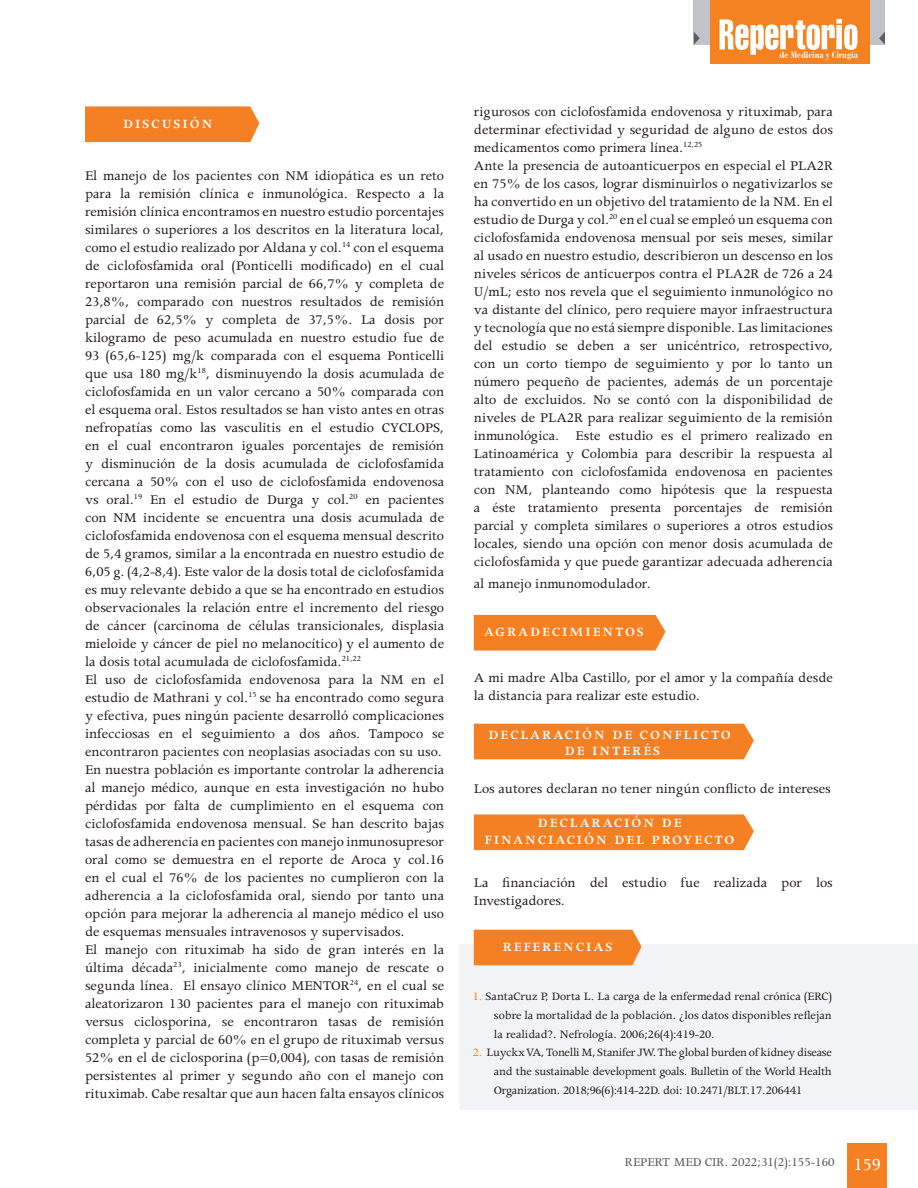
<style>
.page{position:relative;width:918px;height:1188px;background:#fff}
.page>*{position:absolute;margin:0;border:0;box-sizing:border-box;transform-origin:0 0}
.t1{font:15px/18px "Apollo MT Std";color:#231f20;text-align:justify}
.t2{font:600 14.25px "Apollo MT Std";letter-spacing:.14em;color:#fff}
.t3{font:13.5px "Apollo MT Std";color:#57585a}
.t4{font:12.75px/18.8px "Apollo MT Std";color:#231f20;text-align:justify}
.t5{font:700 condensed 9px "Bauer Bodoni Std";color:#fff}
.s1{color:#f58023}
.s2{font-size:19.05px;color:#fff}
</style>
<div class="page">
<div style="left:848px;top:1143px;width:39px;height:45px;background:#f58023"></div>
<div style="left:693px;top:0;width:192px;height:45px;background:#c2c3c6"></div>
<div style="left:710px;top:0;width:160px;height:64px;background:#f58220"></div>
<svg style="left:720px;top:19px;width:137px;height:36px"></svg>
<svg style="left:694px;top:32px;width:6px;height:13px"></svg>
<svg style="left:879px;top:32px;width:6px;height:13px"></svg>
<div style="left:474px;top:615px;width:192px;height:36px;background:#f58023"></div>
<div style="left:459px;top:944px;width:459px;height:166px;background:#f2f3f4"></div>
<div style="left:85px;top:106px;width:174px;height:36px;background:#f58023"></div>
<div style="left:474px;top:724px;width:280px;height:35px;background:#f58023"></div>
<div style="left:474px;top:814px;width:280px;height:36px;background:#f58023"></div>
<div style="left:474px;top:930px;width:167px;height:35px;background:#f58023"></div>
<p class="t2" style="left:123px;top:116px;width:91px">DISCUSIÓN</p>
<p class="t1" style="left:85px;top:167px;width:361px">El manejo de los pacientes con NM idiopática es un reto para la remisión clínica e inmunológica. Respecto a la remisión clínica encontramos en nuestro estudio porcentajes similares o superiores a los descritos en la literatura local, como el estudio realizado por Aldana y col.<sup>14</sup> con el esquema de ciclofosfamida oral (Ponticelli modificado) en el cual reportaron una remisión parcial de 66,7% y completa de 23,8%, comparado con nuestros resultados de remisión parcial de 62,5% y completa de 37,5%. La dosis por kilogramo de peso acumulada en nuestro estudio fue de 93 (65,6-125) mg/k comparada con el esquema Ponticelli que usa 180 mg/k<sup>18</sup>, disminuyendo la dosis acumulada de ciclofosfamida en un valor cercano a 50% comparada con el esquema oral. Estos resultados se han visto antes en otras nefropatías como las vasculitis en el estudio CYCLOPS, en el cual encontraron iguales porcentajes de remisión y disminución de la dosis acumulada de ciclofosfamida cercana a 50% con el uso de ciclofosfamida endovenosa vs oral.<sup>19</sup> En el estudio de Durga y col.<sup>20</sup> en pacientes con NM incidente se encuentra una dosis acumulada de ciclofosfamida endovenosa con el esquema mensual descrito de 5,4 gramos, similar a la encontrada en nuestro estudio de 6,05 g. (4,2-8,4). Este valor de la dosis total de ciclofosfamida es muy relevante debido a que se ha encontrado en estudios observacionales la relación entre el incremento del riesgo de cáncer (carcinoma de células transicionales, displasia mieloide y cáncer de piel no melanocítico) y el aumento de la dosis total acumulada de ciclofosfamida.<sup>21,22</sup></p>
<p class="t1" style="left:85px;top:671px;width:361px">El uso de ciclofosfamida endovenosa para la NM en el estudio de Mathrani y col.<sup>15</sup> se ha encontrado como segura y efectiva, pues ningún paciente desarrolló complicaciones infecciosas en el seguimiento a dos años. Tampoco se encontraron pacientes con neoplasias asociadas con su uso.</p>
<p class="t1" style="left:85px;top:761px;width:361px">En nuestra población es importante controlar la adherencia al manejo médico, aunque en esta investigación no hubo pérdidas por falta de cumplimiento en el esquema con ciclofosfamida endovenosa mensual. Se han descrito bajas tasas de adherencia en pacientes con manejo inmunosupresor oral como se demuestra en el reporte de Aroca y col.16 en el cual el 76% de los pacientes no cumplieron con la adherencia a la ciclofosfamida oral, siendo por tanto una opción para mejorar la adherencia al manejo médico el uso de esquemas mensuales intravenosos y supervisados.</p>
<p class="t1" style="left:85px;top:941px;width:361px">El manejo con rituximab ha sido de gran interés en la última década<sup>23</sup>, inicialmente como manejo de rescate o segunda línea. El ensayo clínico MENTOR<sup>24</sup>, en el cual se aleatorizaron 130 pacientes para el manejo con rituximab versus ciclosporina, se encontraron tasas de remisión completa y parcial de 60% en el grupo de rituximab versus 52% en el de ciclosporina (p=0,004), con tasas de remisión persistentes al primer y segundo año con el manejo con rituximab. Cabe resaltar que aun hacen falta ensayos clínicos</p>
<p class="t5" style="left:780px;top:50px;width:80px">de Medicina y Cirugía</p>
<p class="t1" style="left:474px;top:104px;width:361px">rigurosos con ciclofosfamida endovenosa y rituximab, para determinar efectividad y seguridad de alguno de estos dos medicamentos como primera línea.<sup>12,25</sup></p>
<p class="t1" style="left:474px;top:158px;width:361px">Ante la presencia de autoanticuerpos en especial el PLA2R en 75% de los casos, lograr disminuirlos o negativizarlos se ha convertido en un objetivo del tratamiento de la NM. En el estudio de Durga y col.<sup>20</sup> en el cual se empleó un esquema con ciclofosfamida endovenosa mensual por seis meses, similar al usado en nuestro estudio, describieron un descenso en los niveles séricos de anticuerpos contra el PLA2R de 726 a 24<br>U/mL; esto nos revela que el seguimiento inmunológico no va distante del clínico, pero requiere mayor infraestructura y tecnología que no está siempre disponible. Las limitaciones del estudio se deben a ser unicéntrico, retrospectivo, con un corto tiempo de seguimiento y por lo tanto un número pequeño de pacientes, además de un porcentaje alto de excluidos. No se contó con la disponibilidad de niveles de PLA2R para realizar seguimiento de la remisión inmunológica. Este estudio es el primero realizado en Latinoamérica y Colombia para describir la respuesta al tratamiento con ciclofosfamida endovenosa en pacientes con NM, planteando como hipótesis que la respuesta a éste tratamiento presenta porcentajes de remisión parcial y completa similares o superiores a otros estudios locales, siendo una opción con menor dosis acumulada de ciclofosfamida y que puede garantizar adecuada adherencia</p>
<p class="t1" style="left:474px;top:575px;width:178px">al manejo inmunomodulador.</p>
<p class="t2" style="left:484px;top:625px;width:161px">AGRADECIMIENTOS</p>
<p class="t1" style="left:474px;top:670px;width:361px">A mi madre Alba Castillo, por el amor y la compañía desde la distancia para realizar este estudio.</p>
<p class="t2" style="left:488px;top:727px;width:244px">DECLARACIÓN DE CONFLICTO</p>
<p class="t2" style="left:565px;top:743px;width:97px">DE INTERÉS</p>
<p class="t1" style="left:474px;top:781px;width:359px">Los autores declaran no tener ningún conflicto de intereses</p>
<p class="t2" style="left:538px;top:816px;width:145px">DECLARACIÓN DE</p>
<p class="t2" style="left:485px;top:832px;width:251px">FINANCIACIÓN DEL PROYECTO</p>
<p class="t1" style="left:474px;top:874px;width:361px">La financiación del estudio fue realizada por los<br>Investigadores.</p>
<p class="t2" style="left:503px;top:939px;width:111px">REFERENCIAS</p>
<p class="t4" style="left:494px;top:988px;width:339px;text-indent:-21px"><span class="s1">1.</span> SantaCruz P, Dorta L. La carga de la enfermedad renal crónica (ERC) sobre la mortalidad de la población. ¿los datos disponibles reflejan la realidad?. Nefrología. 2006;26(4):419-20.</p>
<p class="t4" style="left:494px;top:1044px;width:339px;text-indent:-21px"><span class="s1">2.</span> Luyckx VA, Tonelli M, Stanifer JW. The global burden of kidney disease and the sustainable development goals. Bulletin of the World Health Organization. 2018;96(6):414-22D. doi: 10.2471/BLT.17.206441</p>
<p class="t3" style="left:625px;top:1155px;width:258px">REPERT MED CIR. 2022;31(2):155-160 <span class="s2">159</span></p>
</div>
